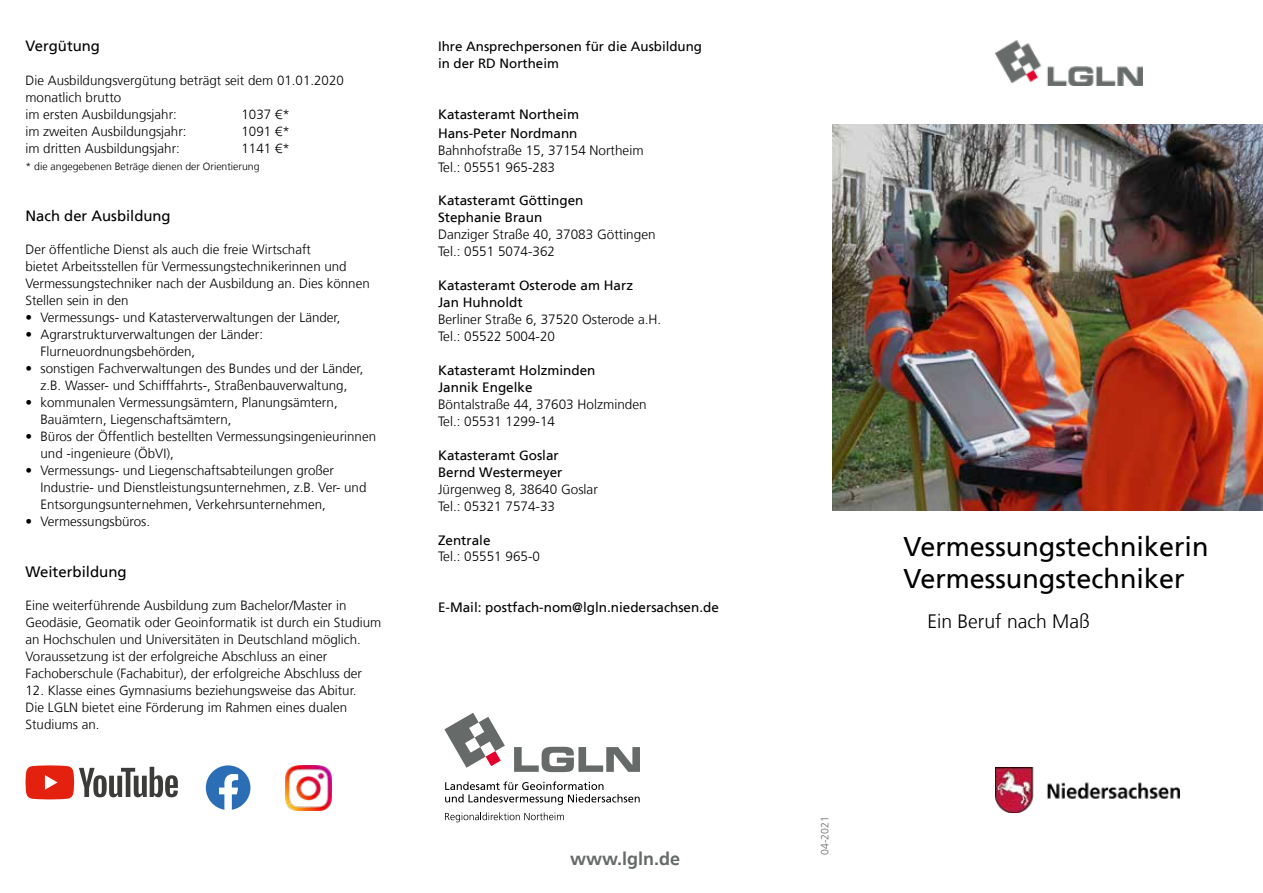
<style>
.page{position:relative;width:1263px;height:893px;background:#fff}
.page>*{position:absolute;margin:0;border:0;box-sizing:border-box;transform-origin:0 0}
.t1{font:27px/32.4px "NDS Frutiger";color:#000}
.t2{font:300 19.35px "NDS Frutiger";color:#000}
.t3{font:700 18px "NDS Frutiger";color:#666b6a}
.t4{font:15px "NDS Frutiger";color:#000}
.t5{font:14.85px "NDS Frutiger";color:#000}
.t6{font:300 13.5px/17px "NDS Frutiger";color:#000}
.t7{font:13.5px/17px "NDS Frutiger";color:#000}
.t8{font:300 13.35px/17px "NDS Frutiger";color:#000}
.t9{font:13.35px/17px "NDS Frutiger";color:#000}
.t10{font:300 10.5px "NDS Frutiger";color:#000}
.t11{font:300 10.5px "NDS Frutiger";color:#666b6a}
</style>
<div class="page">
<img style="left:832px;top:125px;width:431px;height:385px">
<svg style="left:445px;top:781px;width:195px;height:24px"></svg>
<svg style="left:445px;top:812px;width:119px;height:10px"></svg>
<svg style="left:444px;top:713px;width:61px;height:55px"></svg>
<svg style="left:514px;top:747px;width:126px;height:25px"></svg>
<img style="left:995px;top:767px;width:185px;height:45px">
<img style="left:995px;top:40px;width:147px;height:45px">
<svg style="left:26px;top:765px;width:152px;height:34px"></svg>
<svg style="left:206px;top:765px;width:44px;height:45px"></svg>
<img style="left:285px;top:765px;width:47px;height:45px">
<p class="t5" style="left:26px;top:37px;width:76px">Vergütung</p>
<p class="t8" style="left:26px;top:72px;width:320px">Die Ausbildungsvergütung beträgt seit dem 01.01.2020 monatlich brutto<br>im ersten Ausbildungsjahr:</p>
<p class="t8" style="left:242px;top:106px;width:50px">1037 €*</p>
<p class="t8" style="left:26px;top:123px;width:162px">im zweiten Ausbildungsjahr:</p>
<p class="t8" style="left:242px;top:123px;width:50px">1091 €*</p>
<p class="t8" style="left:26px;top:140px;width:156px">im dritten Ausbildungsjahr:</p>
<p class="t8" style="left:242px;top:140px;width:50px">1141 €*</p>
<p class="t10" style="left:26px;top:160px;width:235px">* die angegebenen Beträge dienen der Orientierung</p>
<p class="t5" style="left:26px;top:207px;width:147px">Nach der Ausbildung</p>
<p class="t8" style="left:26px;top:242px;width:346px">Der öffentliche Dienst als auch die freie Wirtschaft<br>bietet Arbeitsstellen für Vermessungstechnikerinnen und Vermessungstechniker nach der Ausbildung an. Dies können Stellen sein in den</p>
<p class="t8" style="left:26px;top:309px;width:316px">• Vermessungs- und Katasterverwaltungen der Länder,</p>
<p class="t8" style="left:41px;top:326px;width:224px;text-indent:-15px">• Agrarstrukturverwaltungen der Länder:<br>Flurneuordnungsbehörden,</p>
<p class="t8" style="left:26px;top:360px;width:339px;text-align:center">• sonstigen Fachverwaltungen des Bundes und der Länder, z.B. Wasser- und Schifffahrts-, Straßenbauverwaltung,</p>
<p class="t8" style="left:41px;top:394px;width:299px;text-indent:-15px">• kommunalen Vermessungsämtern, Planungsämtern,<br>Bauämtern, Liegenschaftsämtern,</p>
<p class="t8" style="left:41px;top:428px;width:337px;text-indent:-15px">• Büros der Öffentlich bestellten Vermessungsingenieurinnen und -ingenieure (ÖbVI),</p>
<p class="t8" style="left:41px;top:462px;width:327px;text-indent:-15px">• Vermessungs- und Liegenschaftsabteilungen großer<br>Industrie- und Dienstleistungsunternehmen, z.B. Ver- und<br>Entsorgungsunternehmen, Verkehrsunternehmen,</p>
<p class="t8" style="left:26px;top:513px;width:126px">• Vermessungsbüros.</p>
<p class="t4" style="left:26px;top:562px;width:103px">Weiterbildung</p>
<p class="t8" style="left:26px;top:597px;width:357px">Eine weiterführende Ausbildung zum Bachelor/Master in Geodäsie, Geomatik oder Geoinformatik ist durch ein Studium an Hochschulen und Universitäten in Deutschland möglich.<br>Voraussetzung ist der erfolgreiche Abschluss an einer Fachoberschule (Fachabitur), der erfolgreiche Abschluss der</p>
<p class="t8" style="left:26px;top:682px;width:333px">12. Klasse eines Gymnasiums beziehungsweise das Abitur.<br>Die LGLN bietet eine Förderung im Rahmen eines dualen<br>Studiums an.</p>
<p class="t9" style="left:438px;top:38px;width:266px">Ihre Ansprechpersonen für die Ausbildung in der RD Northeim</p>
<p class="t7" style="left:438px;top:105px;width:143px;line-height:18.8px">Katasteramt Northeim<br>Hans-Peter Nordmann</p>
<p class="t6" style="left:438px;top:142px;width:207px">Bahnhofstraße 15, 37154 Northeim<br>Tel.: 05551 965-283</p>
<p class="t7" style="left:438px;top:192px;width:147px">Katasteramt Göttingen<br>Stephanie Braun</p>
<p class="t6" style="left:438px;top:226px;width:219px">Danziger Straße 40, 37083 Göttingen<br>Tel.: 0551 5074-362</p>
<p class="t7" style="left:438px;top:277px;width:197px">Katasteramt Osterode am Harz<br>Jan Huhnoldt</p>
<p class="t6" style="left:438px;top:311px;width:225px">Berliner Straße 6, 37520 Osterode a.H.<br>Tel.: 05522 5004-20</p>
<p class="t7" style="left:438px;top:362px;width:159px">Katasteramt Holzminden<br>Jannik Engelke</p>
<p class="t6" style="left:438px;top:396px;width:210px">Böntalstraße 44, 37603 Holzminden<br>Tel.: 05531 1299-14</p>
<p class="t7" style="left:438px;top:447px;width:126px">Katasteramt Goslar<br>Bernd Westermeyer</p>
<p class="t6" style="left:438px;top:481px;width:161px">Jürgenweg 8, 38640 Goslar<br>Tel.: 05321 7574-33</p>
<p class="t7" style="left:438px;top:531px;width:54px">Zentrale</p>
<p class="t6" style="left:438px;top:548px;width:104px">Tel.: 05551 965-0</p>
<p class="t7" style="left:438px;top:599px;width:282px">E-Mail: postfach-nom@lgln.niedersachsen.de</p>
<h3 class="t3" style="left:570px;top:848px;width:112px">www.lgln.de</h3>
<h1 class="t1" style="left:903px;top:531px;width:307px">Vermessungstechnikerin<br>Vermessungstechniker</h1>
<h2 class="t2" style="left:927px;top:610px;width:164px">Ein Beruf nach Maß</h2>
<p class="t11" style="left:819px;top:855px;width:40px;rotate:-90deg">04-2021</p>
</div>
